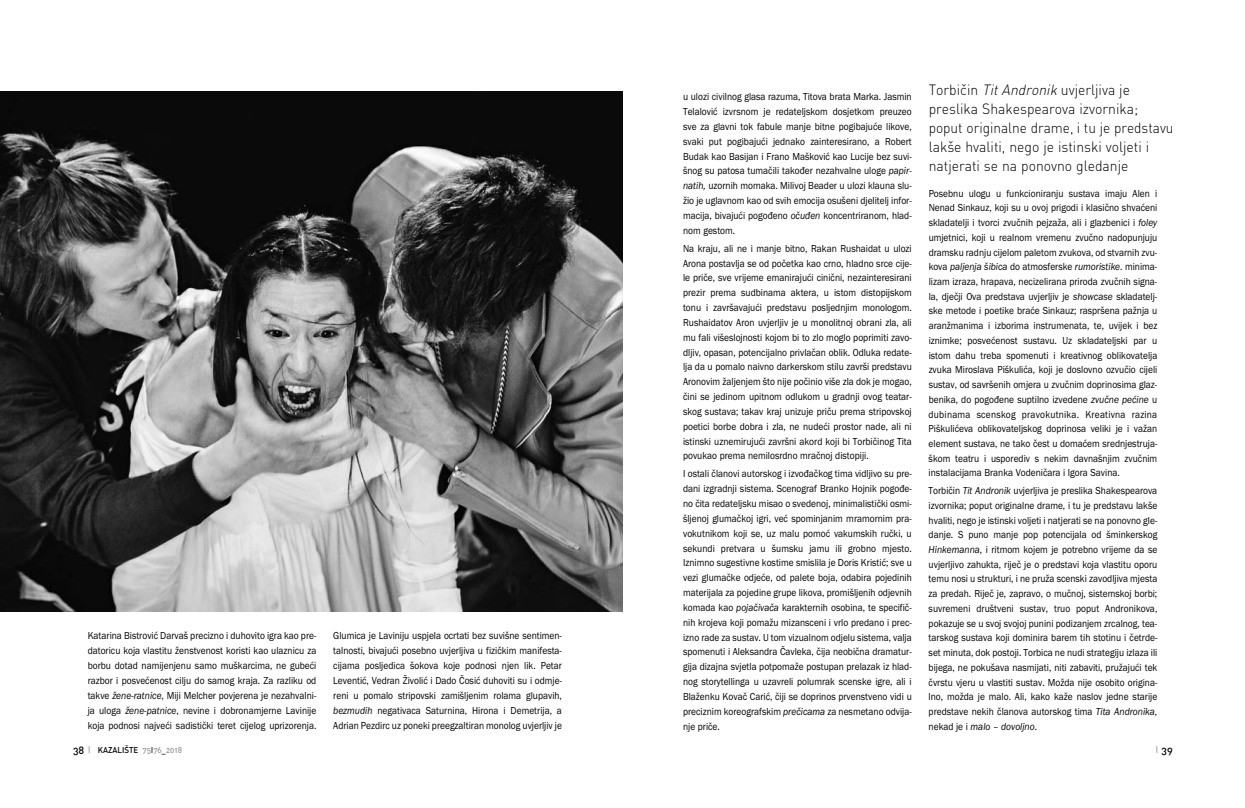
<style>
.page{position:relative;width:1245px;height:808px;background:#fff}
.page>*{position:absolute;margin:0;border:0;box-sizing:border-box;transform-origin:0 0}
.t1{font:14.7px/18.9px "DIN Light Rounded";color:#000;scale:.95 1}
.t2{font:10.5px/14.9px "Franklin Gothic";color:#000;text-align:justify;scale:.9 1}
.t3{font:10.5px "DIN Medium Rounded";color:#000}
.t4{font:8.4px "DIN Medium Rounded";color:#000;scale:.95 1}
.s1{font-style:italic}
.s2{font-size:10.5px}
.s3{font-size:9.45px;color:#969696}
.s4{color:#999}
</style>
<div class="page">
<img style="left:0;top:92px;width:622px;height:518px">
<p class="t2" style="left:88px;top:628px;width:256px">Katarina Bistrović Darvaš precizno i duhovito igra kao pre&shy;datoricu koja vlastitu ženstvenost koristi kao ulaznicu za borbu dotad namijenjenu samo muškarcima, ne gubeći razbor i posvećenost cilju do samog kraja. Za razliku od takve <span class="s1">žene-ratnice</span>, Miji Melcher povjerena je nezahvalni&shy;ja uloga <span class="s1">žene-patnice</span>, nevine i dobronamjerne Lavinije koja podnosi najveći sadistički teret cijelog uprizorenja.</p>
<p class="t4" style="left:73px;top:746px;width:116px"><span class="s2">38</span> <span class="s3">I</span> KAZALIŠTE <span class="s4">75</span>I<span class="s4">76</span>_<span class="s4">2018</span></p>
<p class="t2" style="left:333px;top:628px;width:256px">Glumica je Laviniju uspjela ocrtati bez suvišne sentimen&shy;talnosti, bivajući posebno uvjerljiva u fizičkim manifesta&shy;cijama posljedica šokova koje podnosi njen lik. Petar Leventić, Vedran Živolić i Dado Čosić duhoviti su i odmje&shy;reni u pomalo stripovski zamišljenim rolama glupavih, <span class="s1">bezmudih</span> negativaca Saturnina, Hirona i Demetrija, a Adrian Pezdirc uz poneki preegzaltiran monolog uvjerljiv je</p>
<p class="t2" style="left:683px;top:90px;width:256px">u ulozi civilnog glasa razuma, Titova brata Marka. Jasmin Telalović izvrsnom je redateljskom dosjetkom preuzeo sve za glavni tok fabule manje bitne pogibajuće likove, svaki put pogibajući jednako zainteresirano, a Robert Budak kao Basijan i Frano Mašković kao Lucije bez suvi&shy;šnog su patosa tumačili također nezahvalne uloge <span class="s1">papir&shy;natih,</span> uzornih momaka. Milivoj Beader u ulozi klauna slu&shy;žio je uglavnom kao od svih emocija osušeni djelitelj infor&shy;macija, bivajući pogođeno <span class="s1">očuđen</span> koncentriranom, hlad&shy;nom gestom.</p>
<p class="t2" style="left:683px;top:241px;width:256px">Na kraju, ali ne i manje bitno, Rakan Rushaidat u ulozi Arona postavlja se od početka kao crno, hladno srce cije&shy;le priče, sve vrijeme emanirajući cinični, nezainteresirani prezir prema sudbinama aktera, u istom distopijskom tonu i završavajući predstavu posljednjim monologom.<br>Rushaidatov Aron uvjerljiv je u monolitnoj obrani zla, ali mu fali višeslojnosti kojom bi to zlo moglo poprimiti zavo&shy;dljiv, opasan, potencijalno privlačan oblik. Odluka redate&shy;lja da u pomalo naivno darkerskom stilu završi predstavu Aronovim žaljenjem što nije počinio više zla dok je mogao, čini se jedinom upitnom odlukom u gradnji ovog teatar&shy;skog sustava; takav kraj unizuje priču prema stripovskoj poetici borbe dobra i zla, ne nudeći prostor nade, ali ni istinski uznemirujući završni akord koji bi Torbičinog Tita povukao prema nemilosrdno mračnoj distopiji.</p>
<p class="t2" style="left:683px;top:467px;width:256px">I ostali članovi autorskog i izvođačkog tima vidljivo su pre&shy;dani izgradnji sistema. Scenograf Branko Hojnik pogođe&shy;no čita redateljsku misao o svedenoj, minimalistički osmi&shy;šljenoj glumačkoj igri, već spominjanim mramornim pra&shy;vokutnikom koji se, uz malu pomoć vakumskih ručki, u sekundi pretvara u šumsku jamu ili grobno mjesto.<br>Iznimno sugestivne kostime smislila je Doris Kristić; sve u vezi glumačke odjeće, od palete boja, odabira pojedinih materijala za pojedine grupe likova, promišljenih odjevnih komada kao <span class="s1">pojačivača</span> karakternih osobina, te specifič&shy;nih krojeva koji pomažu mizansceni i vrlo predano i prec&shy;izno rade za sustav. U tom vizualnom odjelu sistema, valja spomenuti i Aleksandra Čavleka, čija neobična dramatur&shy;gija dizajna svjetla potpomaže postupan prelazak iz hlad&shy;nog storytellinga u uzavreli polumrak scenske igre, ali i Blaženku Kovač Carić, čiji se doprinos prvenstveno vidi u preciznim koreografskim <span class="s1">prečicama</span> za nesmetano odvija&shy;nje priče.</p>
<h1 class="t1" style="left:929px;top:82px;width:259px">Torbičin <span class="s1">Tit Andronik</span>uvjerljiva je preslika Shakespearova izvornika; poput originalne drame, i tu je predstavu lakše hvaliti, nego je istinski voljeti i natjerati se na ponovno gledanje</h1>
<p class="t2" style="left:929px;top:186px;width:256px">Posebnu ulogu u funkcioniranju sustava imaju Alen i Nenad Sinkauz, koji su u ovoj prigodi i klasično shvaćeni skladatelji i tvorci zvučnih pejzaža, ali i glazbenici i <span class="s1">foley </span>umjetnici, koji u realnom vremenu zvučno nadopunjuju dramsku radnju cijelom paletom zvukova, od stvarnih zvu&shy;kova <span class="s1">paljenja šibica</span> do atmosferske <span class="s1">rumoristike</span>. minima&shy;lizam izraza, hrapava, necizelirana priroda zvučnih signa&shy;la, dječji Ova predstava uvjerljiv je <span class="s1">showcase</span> skladatelj&shy;ske metode i poetike braće Sinkauz; raspršena pažnja u aranžmanima i izborima instrumenata, te, uvijek i bez iznimke; posvećenost sustavu. Uz skladateljski par u istom dahu treba spomenuti i kreativnog oblikovatelja zvuka Miroslava Piškulića, koji je doslovno ozvučio cijeli sustav, od savršenih omjera u zvučnim doprinosima glaz&shy;benika, do pogođene suptilno izvedene <span class="s1">zvučne pećine</span> u dubinama scenskog pravokutnika. Kreativna razina Piškulićeva oblikovateljskog doprinosa veliki je i važan element sustava, ne tako čest u domaćem srednjestruja&shy;škom teatru i usporediv s nekim davnašnjim zvučnim instalacijama Branka Vodeničara i Igora Savina.</p>
<p class="t2" style="left:929px;top:484px;width:256px">Torbičin <span class="s1">Tit Andronik</span> uvjerljiva je preslika Shakespearova izvornika; poput originalne drame, i tu je predstavu lakše hvaliti, nego je istinski voljeti i natjerati se na ponovno gle&shy;danje. S puno manje pop potencijala od šminkerskog <span class="s1">Hinkemanna</span>, i ritmom kojem je potrebno vrijeme da se uvjerljivo zahukta, riječ je o predstavi koja vlastitu oporu temu nosi u strukturi, i ne pruža scenski zavodljiva mjesta za predah. Riječ je, zapravo, o mučnoj, sistemskoj borbi; suvremeni društveni sustav, truo poput Andronikova, pokazuje se u svoj svojoj punini podizanjem zrcalnog, tea&shy;tarskog sustava koji dominira barem tih stotinu i četrde&shy;set minuta, dok postoji. Torbica ne nudi strategiju izlaza ili bijega, ne pokušava nasmijati, niti zabaviti, pružajući tek čvrstu vjeru u vlastiti sustav. Možda nije osobito origina&shy;lno, možda je malo. Ali, kako kaže naslov jedne starije predstave nekih članova autorskog tima <span class="s1">Tita Andronika</span>, nekad je i <span class="s1">malo</span> – <span class="s1">dovoljno</span>.</p>
<p class="t3" style="left:1155px;top:746px;width:18px"><span class="s3">I</span> 39</p>
</div>
